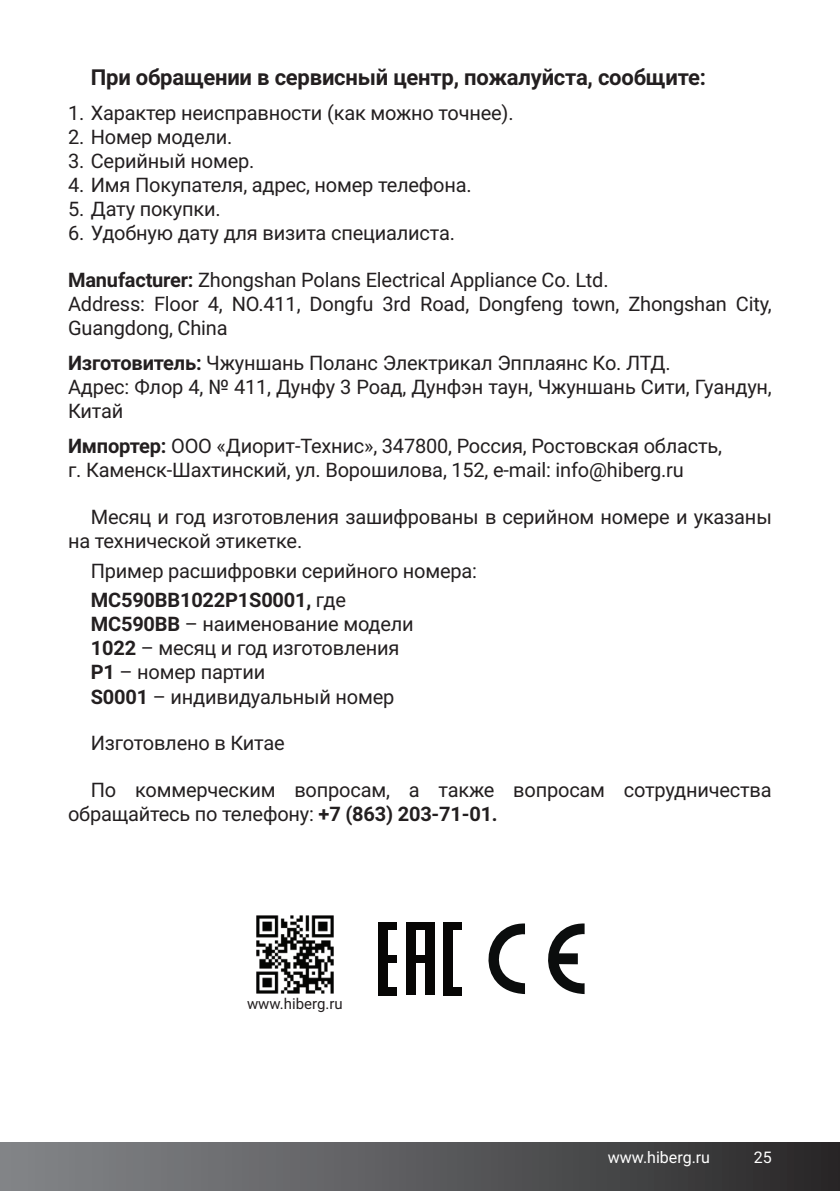
<style>
.page{position:relative;width:840px;height:1191px;background:#fff}
.page>*{position:absolute;margin:0;border:0;box-sizing:border-box;transform-origin:0 0}
.t1{font:700 22px "Roboto";letter-spacing:-.01em;color:#231f20}
.t2{font:20px/24px "Roboto";letter-spacing:-.01em;color:#231f20}
.t3{font:700 20px "Roboto";letter-spacing:-.01em;color:#231f20}
.t4{font:16px "Roboto";color:#fff}
.t5{font:15px "Roboto";color:#231f20}
.s1{font-weight:700}
.s2{font-weight:400}
</style>
<div class="page">
<div style="left:0;top:1142px;width:839px;height:49px;background:linear-gradient(to right,#86888c,#2b2a2b)"></div>
<svg style="left:488px;top:923px;width:96px;height:71px"></svg>
<div style="left:378px;top:922px;width:9px;height:73px;background:#070605"></div>
<div style="left:378px;top:922px;width:18px;height:8px;background:#070605"></div>
<div style="left:378px;top:955px;width:18px;height:7px;background:#070605"></div>
<div style="left:378px;top:987px;width:18px;height:8px;background:#070605"></div>
<div style="left:406px;top:922px;width:28px;height:7px;background:#070605"></div>
<div style="left:406px;top:955px;width:28px;height:7px;background:#070605"></div>
<div style="left:406px;top:922px;width:9px;height:73px;background:#070605"></div>
<div style="left:425px;top:922px;width:9px;height:73px;background:#070605"></div>
<div style="left:443px;top:922px;width:9px;height:73px;background:#070605"></div>
<div style="left:443px;top:987px;width:19px;height:8px;background:#070605"></div>
<div style="left:443px;top:922px;width:19px;height:8px;background:#070605"></div>
<img style="left:256px;top:915px;width:78px;height:79px">
<p class="t1" style="left:91px;top:61px;width:616px">При обращении в сервисный центр, пожалуйста, сообщите:</p>
<p class="t2" style="left:68px;top:100px;width:447px">1. Характер неисправности (как можно точнее).</p>
<p class="t2" style="left:68px;top:124px;width:166px">2. Номер модели.</p>
<p class="t2" style="left:68px;top:148px;width:188px">3. Серийный номер.</p>
<p class="t2" style="left:68px;top:172px;width:405px">4. Имя Покупателя, адрес, номер телефона.</p>
<p class="t2" style="left:68px;top:196px;width:154px">5. Дату покупки.</p>
<p class="t2" style="left:68px;top:220px;width:388px">6. Удобную дату для визита специалиста.</p>
<p class="t2" style="left:68px;top:267px;width:541px"><span class="s1">Manufacturer:</span> Zhongshan Polans Electrical Appliance Co. Ltd.</p>
<p class="t2" style="left:68px;top:291px;width:705px">Address: Floor 4, NO.411, Dongfu 3rd Road, Dongfeng town, Zhongshan City,<br>Guangdong, China</p>
<p class="t2" style="left:68px;top:350px;width:603px"><span class="s1">Изготовитель:</span> Чжуншань Поланс Электрикал Эпплаянс Ко. ЛТД.</p>
<p class="t2" style="left:68px;top:374px;width:704px">Адрес: Флор 4, № 411, Дунфу 3 Роад, Дунфэн таун, Чжуншань Сити, Гуандун,<br>Китай</p>
<p class="t2" style="left:68px;top:433px;width:655px"><span class="s1">Импортер:</span> ООО «Диорит-Технис», 347800, Россия, Ростовская область,</p>
<p class="t2" style="left:68px;top:457px;width:617px">г. Каменск-Шахтинский, ул. Ворошилова, 152, e-mail: info@hiberg.ru</p>
<p class="t2" style="left:68px;top:504px;width:704px;text-indent:23px">Месяц и год изготовления зашифрованы в серийном номере и указаны на технической этикетке.</p>
<p class="t2" style="left:91px;top:558px;width:387px">Пример расшифровки серийного номера:</p>
<p class="t3" style="left:91px;top:586px;width:256px">MC590BB1022P1S0001, <span class="s2">где</span></p>
<p class="t2" style="left:91px;top:611px;width:324px"><span class="s1">MC590BB</span> – наименование модели</p>
<p class="t2" style="left:91px;top:635px;width:310px"><span class="s1">1022</span> – месяц и год изготовления</p>
<p class="t2" style="left:91px;top:659px;width:176px"><span class="s1">P1</span> – номер партии</p>
<p class="t2" style="left:91px;top:683px;width:305px"><span class="s1">S0001</span> – индивидуальный номер</p>
<p class="t2" style="left:91px;top:730px;width:195px">Изготовлено в Китае</p>
<p class="t2" style="left:68px;top:777px;width:704px;text-indent:23px">По коммерческим вопросам, а также вопросам сотрудничества обращайтесь по телефону: <span class="s1">+7 (863) 203-71-01.</span></p>
<p class="t5" style="left:247px;top:993px;width:97px">www.hiberg.ru</p>
<p class="t4" style="left:607px;top:1145px;width:104px">www.hiberg.ru</p>
<p class="t4" style="left:753px;top:1145px;width:19px">25</p>
</div>
